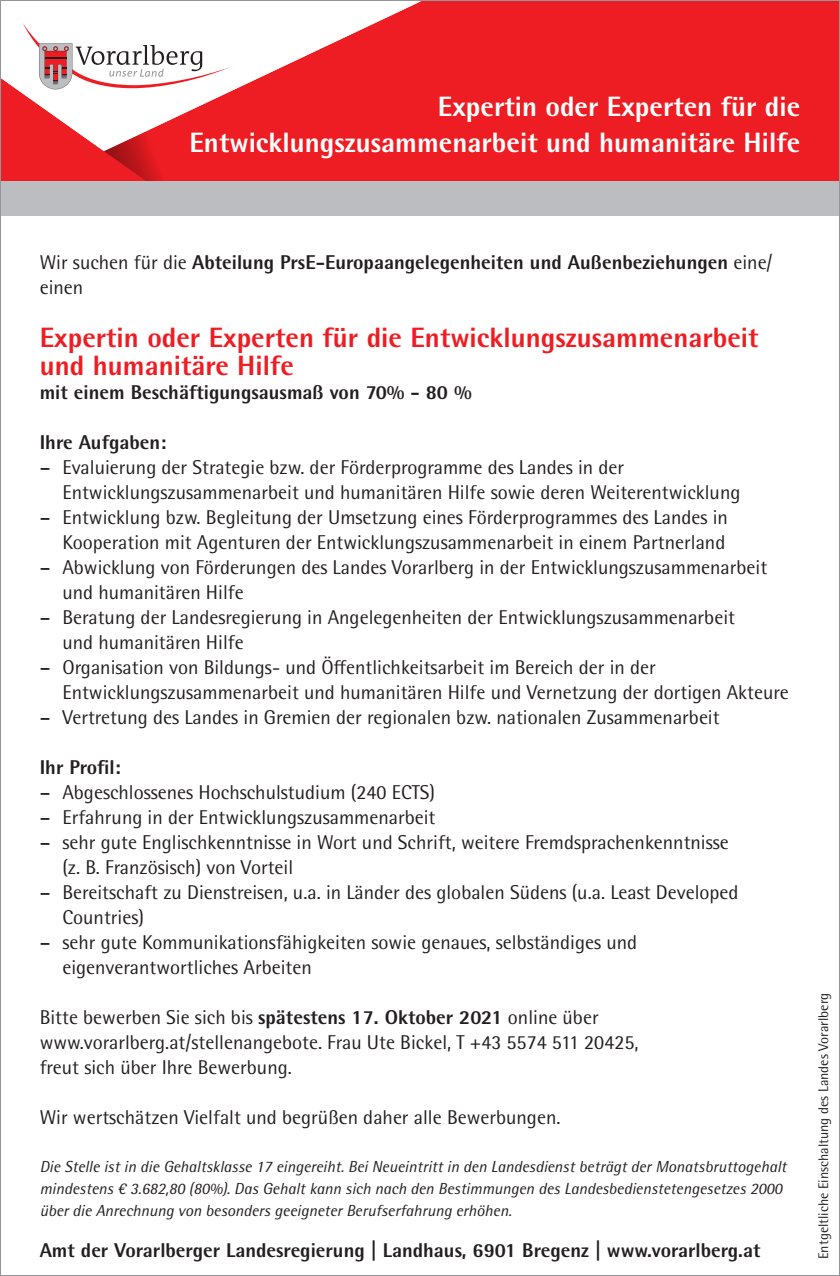
<style>
.page{position:relative;width:840px;height:1276px;background:#fff}
.page>*{position:absolute;margin:0;border:0;box-sizing:border-box;transform-origin:0 0}
.Markenraum_Stellenbe{font:800 28px "Rotis Semi Sans Pro";color:#fff}
.Stellenbezeichnung{font:800 28px/28px "Rotis Semi Sans Pro";color:#ee1d23}
.t1{font:20px/25px "Rotis Semi Sans Pro";color:#231f20}
.Fußzeile{font:800 20px/25px "Rotis Semi Sans Pro";color:#231f20}
.Stellenbezeichnung-2{font:800 20px "Rotis Semi Sans Pro";color:#231f20}
.Monatsbruttogehalt{font:italic 16px/22px "Rotis Semi Sans Pro";color:#231f20}
.t2{font:14px "Rotis Semi Sans Pro";color:#231f20}
.s1{font-weight:400}
.s2{font-weight:700}
.s3{font-weight:800}
</style>
<div class="page">
<div style="left:0;top:0;width:839px;height:183px;background:#ee1d23"></div>
<svg style="left:2px;top:2px;width:417px;height:149px"></svg>
<svg style="left:104px;top:101px;width:105px;height:115px"></svg>
<svg style="left:23px;top:23px;width:208px;height:66px;background:#ebdede"></svg>
<div style="left:0;top:181px;width:839px;height:34px;background:#bcbdc0"></div>
<p class="Markenraum_Stellenbe" style="left:437px;top:88px;width:363px">Expertin oder Experten für die</p>
<p class="Markenraum_Stellenbe" style="left:189px;top:124px;width:612px">Entwicklungszusammenarbeit und humanitäre Hilfe</p>
<p class="Fußzeile" style="left:40px;top:250px;width:734px"><span class="s1">Wir suchen für die</span> Abteilung PrsE-Europaangelegenheiten und Außenbeziehungen <span class="s1">eine/ einen</span></p>
<p class="Stellenbezeichnung" style="left:40px;top:323px;width:720px">Expertin oder Experten für die Entwicklungszusammenarbeit und humanitäre Hilfe</p>
<p class="Stellenbezeichnung-2" style="left:40px;top:380px;width:433px">mit einem Beschäftigungsausmaß von 70% - 80 %</p>
<p class="Fußzeile" style="left:40px;top:430px;width:128px">Ihre Aufgaben:</p>
<p class="t1" style="left:62px;top:455px;width:679px;text-indent:-23px"><span class="s2">–</span> Evaluierung der Strategie bzw. der Förderprogramme des Landes in der<br>Entwicklungszusammenarbeit und humanitären Hilfe sowie deren Weiterentwicklung</p>
<p class="t1" style="left:40px;top:505px;width:689px;text-align:right"><span class="s2">–</span> Entwicklung bzw. Begleitung der Umsetzung eines Förderprogrammes des Landes in<br>Kooperation mit Agenturen der Entwicklungszusammenarbeit in einem Partnerland</p>
<p class="t1" style="left:62px;top:555px;width:706px;text-indent:-23px"><span class="s2">–</span> Abwicklung von Förderungen des Landes Vorarlberg in der Entwicklungszusammenarbeit und humanitären Hilfe</p>
<p class="t1" style="left:62px;top:605px;width:673px;text-indent:-23px"><span class="s2">–</span> Beratung der Landesregierung in Angelegenheiten der Entwicklungszusammenarbeit und humanitären Hilfe</p>
<p class="t1" style="left:62px;top:655px;width:727px;text-indent:-23px"><span class="s2">–</span> Organisation von Bildungs- und Öffentlichkeitsarbeit im Bereich der in der<br>Entwicklungszusammenarbeit und humanitären Hilfe und Vernetzung der dortigen Akteure</p>
<p class="t1" style="left:40px;top:705px;width:681px"><span class="s2">–</span> Vertretung des Landes in Gremien der regionalen bzw. nationalen Zusammenarbeit</p>
<p class="Fußzeile" style="left:40px;top:755px;width:82px">Ihr Profil:</p>
<p class="t1" style="left:40px;top:780px;width:397px"><span class="s2">–</span> Abgeschlossenes Hochschulstudium (240 ECTS)</p>
<p class="t1" style="left:40px;top:805px;width:397px"><span class="s2">–</span> Erfahrung in der Entwicklungszusammenarbeit</p>
<p class="t1" style="left:62px;top:830px;width:667px;text-indent:-23px"><span class="s2">–</span> sehr gute Englischkenntnisse in Wort und Schrift, weitere Fremdsprachenkenntnisse (z. B. Französisch) von Vorteil</p>
<p class="t1" style="left:62px;top:880px;width:677px;text-indent:-23px"><span class="s2">–</span> Bereitschaft zu Dienstreisen, u.a. in Länder des globalen Südens (u.a. Least Developed<br>Countries)</p>
<p class="t1" style="left:62px;top:930px;width:576px;text-indent:-23px"><span class="s2">–</span> sehr gute Kommunikationsfähigkeiten sowie genaues, selbständiges und eigenverantwortliches Arbeiten</p>
<p class="t1" style="left:40px;top:1005px;width:560px">Bitte bewerben Sie sich bis <span class="s3">spätestens 17. Oktober 2021</span> online über</p>
<p class="t1" style="left:40px;top:1030px;width:600px">www.vorarlberg.at/stellenangebote. Frau Ute Bickel, T +43 5574 511 20425,</p>
<p class="t1" style="left:40px;top:1055px;width:253px">freut sich über Ihre Bewerbung.</p>
<p class="t1" style="left:40px;top:1105px;width:522px">Wir wertschätzen Vielfalt und begrüßen daher alle Bewerbungen.</p>
<p class="Monatsbruttogehalt" style="left:40px;top:1155px;width:748px">Die Stelle ist in die Gehaltsklasse 17 eingereiht. Bei Neueintritt in den Landesdienst beträgt der Monatsbruttogehalt mindestens € 3.682,80 (80%). Das Gehalt kann sich nach den Bestimmungen des Landesbedienstetengesetzes 2000 über die Anrechnung von besonders geeigneter Berufserfahrung erhöhen.</p>
<p class="Fußzeile" style="left:40px;top:1237px;width:722px">Amt der Vorarlberger Landesregierung | Landhaus, 6901 Bregenz | www.vorarlberg.at</p>
<p class="t2" style="left:814px;top:1259px;width:267px;rotate:-90deg">Entgeltliche Einschaltung des Landes Vorarlberg</p>
</div>
